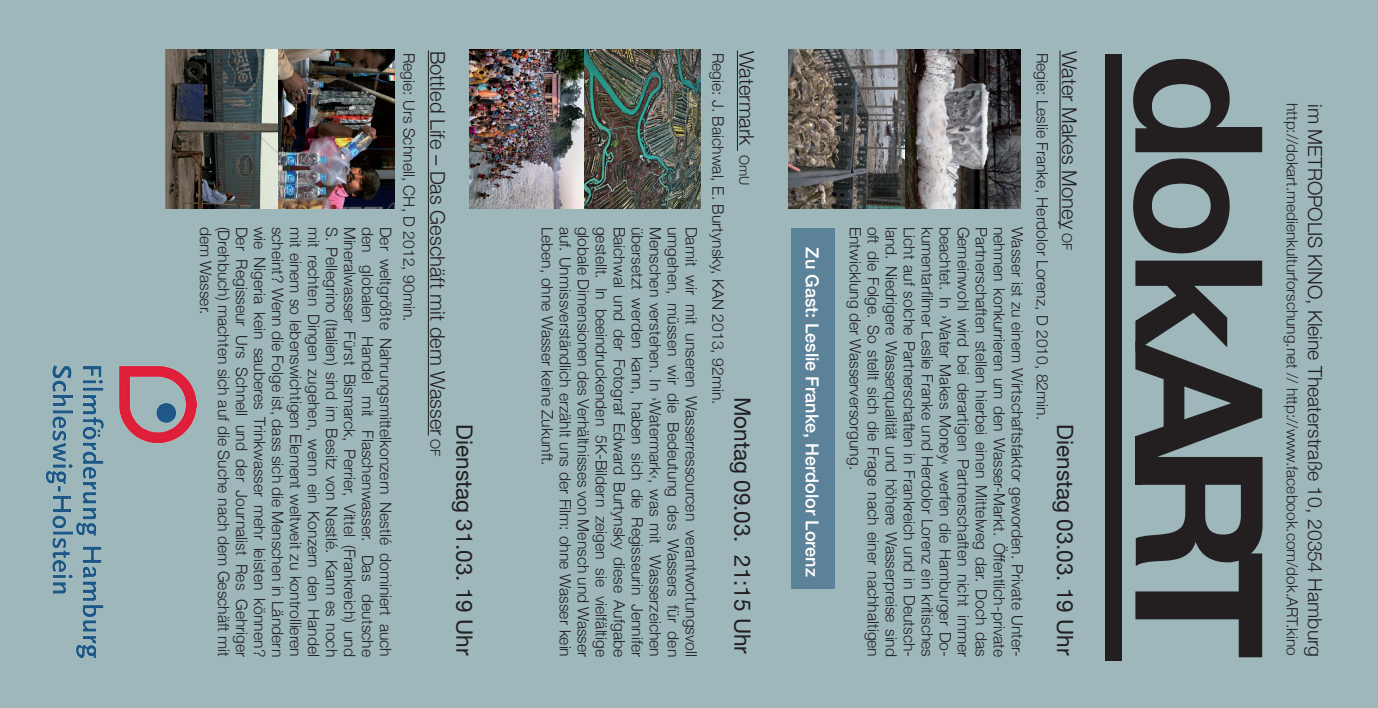
<style>
.page{position:relative;width:1378px;height:708px;background:#9db7bb}
.page>*{position:absolute;margin:0;border:0;box-sizing:border-box;transform-origin:0 0}
.t1{font:700 177.53px "Helvetica Neue";color:#231f20}
.t2{font:22.5px "Helvetica Neue";color:#231f20}
.t3{font:300 20.25px "Helvetica Neue";color:#231f20}
.t4{font:300 19.35px "Helvetica Neue";color:#231f20}
.t5{font:500 18px "Helvetica Neue";color:#fff}
.t6{font:300 15.75px "Helvetica Neue";color:#231f20}
.t7{font:300 15.53px "Helvetica Neue";color:#231f20}
.t8{font:300 13.5px "Helvetica Neue";color:#231f20}
.s1{font-size:13.5px}
</style>
<div class="page">
<div style="left:1105px;top:54px;width:16px;height:606px;background:#231f20"></div>
<div style="left:1135px;top:436px;width:7px;height:48px;background:#231f20"></div>
<img style="left:47px;top:365px;width:149px;height:292px">
<hr style="left:428px;top:50px;width:1px;height:386px;background:#231f20">
<img style="left:166px;top:49px;width:112px;height:159px">
<img style="left:278px;top:49px;width:116px;height:159px">
<hr style="left:737px;top:50px;width:1px;height:101px;background:#231f20">
<img style="left:469px;top:49px;width:231px;height:159px">
<hr style="left:1059px;top:50px;width:1px;height:179px;background:#231f20">
<img style="left:788px;top:49px;width:232px;height:159px">
<div style="left:791px;top:228px;width:43px;height:360px;background:#5b8299"></div>
<p class="t6" style="left:218px;top:227px;width:89px;rotate:90deg">dem Wasser.</p>
<p class="t6" style="left:236px;top:227px;width:432px;rotate:90deg">(Drehbuch) machten sich auf die Suche nach dem Geschäft mit</p>
<p class="t6" style="left:254px;top:227px;width:432px;rotate:90deg">Der Regisseur Urs Schnell und der Journalist Res Gehriger</p>
<p class="t6" style="left:272px;top:227px;width:432px;rotate:90deg">wie Nigeria kein sauberes Trinkwasser mehr leisten können?</p>
<p class="t6" style="left:290px;top:227px;width:432px;rotate:90deg">scheint? Wenn die Folge ist, dass sich die Menschen in Ländern</p>
<p class="t6" style="left:308px;top:227px;width:432px;rotate:90deg">mit einem so lebenswichtigen Element weltweit zu kontrollieren</p>
<p class="t6" style="left:326px;top:227px;width:432px;rotate:90deg">mit rechten Dingen zugehen, wenn ein Konzern den Handel</p>
<p class="t6" style="left:344px;top:227px;width:432px;rotate:90deg">S. Pellegrino (Italien) sind im Besitz von Nestlé. Kann es noch</p>
<p class="t6" style="left:362px;top:227px;width:432px;rotate:90deg">Mineralwasser Fürst Bismarck, Perrier, Vittel (Frankreich) und</p>
<p class="t6" style="left:380px;top:227px;width:432px;rotate:90deg">den globalen Handel mit Flaschenwasser. Das deutsche</p>
<p class="t6" style="left:398px;top:227px;width:432px;rotate:90deg">Der weltgrößte Nahrungsmittelkonzern Nestlé dominiert auch</p>
<p class="t6" style="left:422px;top:53px;width:271px;rotate:90deg">Regie: Urs Schnell, CH, D 2012, 90min.</p>
<p class="t3" style="left:763px;top:50px;width:136px;rotate:90deg">Watermark <span class="s1">OmU</span></p>
<p class="t3" style="left:454px;top:50px;width:408px;rotate:90deg">Bottled Life – Das Geschäft mit dem Wasser <span class="s1">OF</span></p>
<p class="t6" style="left:731px;top:53px;width:353px;rotate:90deg">Regie: J. Baichwal, E. Burtynsky, KAN 2013, 92min.</p>
<p class="t6" style="left:560px;top:227px;width:241px;rotate:90deg">Leben, ohne Wasser keine Zukunft.</p>
<p class="t6" style="left:578px;top:227px;width:432px;rotate:90deg">auf. Unmissverständlich erzählt uns der Film: ohne Wasser kein</p>
<p class="t6" style="left:596px;top:227px;width:432px;rotate:90deg">globale Dimensionen des Verhältnisses von Mensch und Wasser</p>
<p class="t6" style="left:614px;top:227px;width:432px;rotate:90deg">gestellt. In beeindruckenden 5K-Bildern zeigen sie vielfältige</p>
<p class="t6" style="left:632px;top:227px;width:432px;rotate:90deg">Baichwal und der Fotograf Edward Burtynsky diese Aufgabe</p>
<p class="t6" style="left:650px;top:227px;width:432px;rotate:90deg">übersetzt werden kann, haben sich die Regisseurin Jennifer</p>
<p class="t6" style="left:668px;top:227px;width:432px;rotate:90deg">Menschen verstehen. In ›Watermark‹, was mit Wasserzeichen</p>
<p class="t6" style="left:686px;top:227px;width:432px;rotate:90deg">umgehen, müssen wir die Bedeutung des Wassers für den</p>
<p class="t6" style="left:704px;top:227px;width:432px;rotate:90deg">Damit wir mit unseren Wasserressourcen verantwortungsvoll</p>
<h2 class="t2" style="left:759px;top:397px;width:259px;rotate:90deg">Montag 09.03. 21:15 Uhr</h2>
<h2 class="t2" style="left:481px;top:424px;width:233px;rotate:90deg">Dienstag 31.03. 19 Uhr</h2>
<p class="t5" style="left:826px;top:247px;width:331px;rotate:90deg">Zu Gast: Leslie Franke, Herdolor Lorenz</p>
<p class="t3" style="left:1085px;top:50px;width:180px;rotate:90deg">Water Makes Money</p>
<p class="t6" style="left:1055px;top:53px;width:369px;rotate:90deg">Regie: Leslie Franke, Herdolor Lorenz, D 2010, 82min.</p>
<p class="t6" style="left:1030px;top:227px;width:432px;rotate:90deg">Wasser ist zu einem Wirtschaftsfaktor geworden. Private Unter-</p>
<p class="t8" style="left:1078px;top:233px;width:19px;rotate:90deg">OF</p>
<p class="t6" style="left:868px;top:227px;width:245px;rotate:90deg">Entwicklung der Wasserversorgung.</p>
<p class="t6" style="left:886px;top:227px;width:432px;rotate:90deg">oft die Folge. So stellt sich die Frage nach einer nachhaltigen</p>
<p class="t6" style="left:904px;top:227px;width:432px;rotate:90deg">land. Niedrigere Wasserqualität und höhere Wasserpreise sind</p>
<p class="t6" style="left:958px;top:227px;width:432px;rotate:90deg">beachtet. In ›Water Makes Money‹ werfen die Hamburger Do-</p>
<p class="t6" style="left:976px;top:227px;width:432px;rotate:90deg">Gemeinwohl wird bei derartigen Partnerschaften nicht immer</p>
<p class="t6" style="left:994px;top:227px;width:432px;rotate:90deg">Partnerschaften stellen hierbei einen Mittelweg dar. Doch das</p>
<p class="t6" style="left:1012px;top:227px;width:432px;rotate:90deg">nehmen konkurrieren um den Wasser-Markt. Öffentlich-private</p>
<p class="t6" style="left:922px;top:227px;width:432px;rotate:90deg">Licht auf solche Partnerschaften in Frankreich und in Deutsch-</p>
<p class="t6" style="left:940px;top:227px;width:432px;rotate:90deg">kumentarfilmer Leslie Franke und Herdolor Lorenz ein kritisches</p>
<h2 class="t2" style="left:1081px;top:424px;width:233px;rotate:90deg">Dienstag 03.03. 19 Uhr</h2>
<h1 class="t1" style="left:1338px;top:53px;width:608px;rotate:90deg">d ko ART</h1>
<p class="t7" style="left:1304px;top:103px;width:554px;rotate:90deg">http://dokart.medienkulturforschung.net // http://www.facebook.com/dok.ART.kino</p>
<p class="t4" style="left:1330px;top:104px;width:554px;rotate:90deg">im METROPOLIS KINO, Kleine Theaterstraße 10, 20354 Hamburg</p>
</div>
